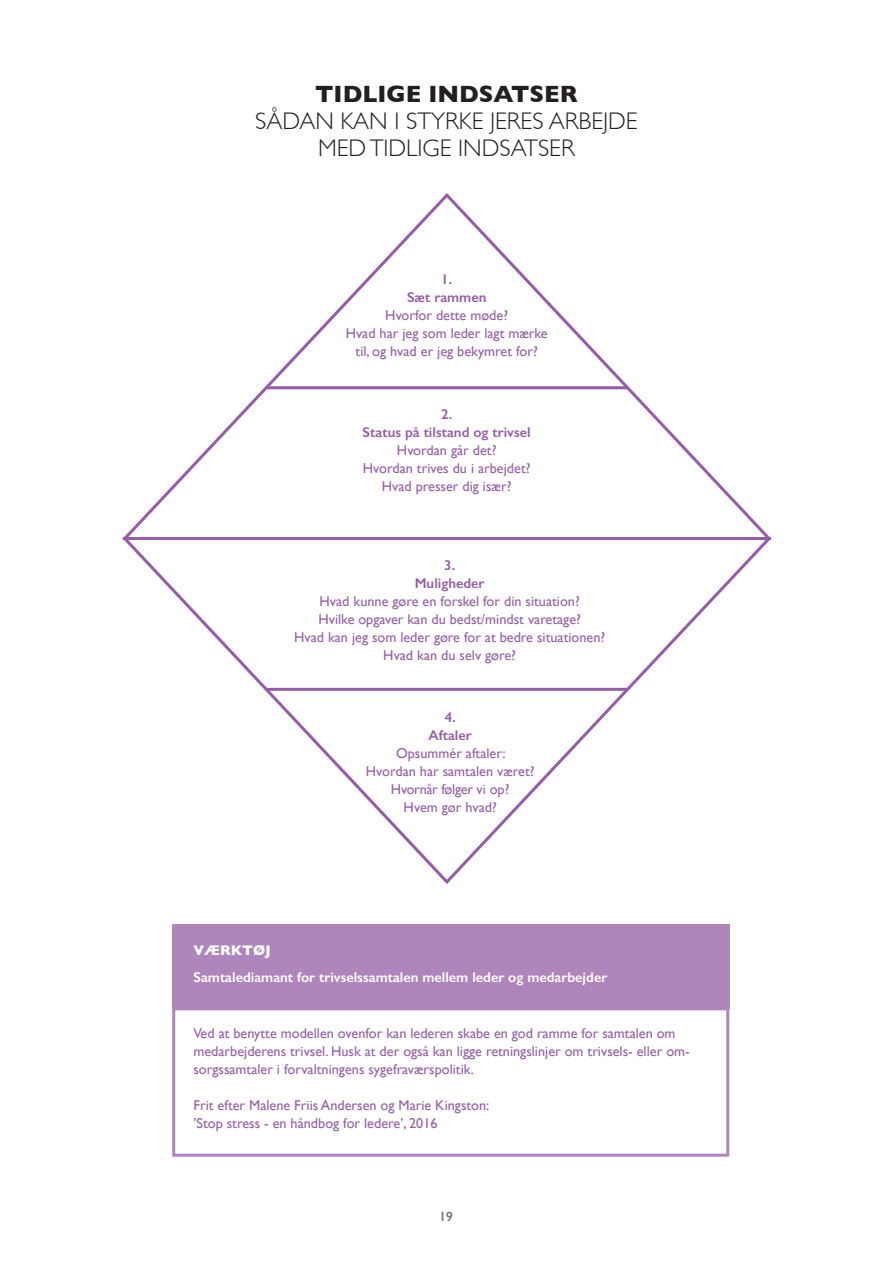
<style>
.page{position:relative;width:893px;height:1263px;background:#fff}
.page>*{position:absolute;margin:0;border:0;box-sizing:border-box;transform-origin:0 0}
.t1{font:300 24px/27px "Gill Sans";color:#231f20;text-align:center}
.t2{font:700 24px "Gill Sans";color:#231f20}
.t3{font:14.25px/18px "Gill Sans";color:#955da7;text-align:center}
.t4{font:600 14.25px/18px "Gill Sans";color:#955da7;text-align:center}
.t5{font:600 14.25px "Gill Sans";color:#fff}
.t6{font:700 14.25px "Gill Sans";color:#fff}
.t7{font:600 13.5px "Gill Sans";color:#76787b}
</style>
<div class="page">
<svg style="left:122px;top:193px;width:650px;height:691px"></svg>
<hr style="left:123px;top:537px;width:648px;height:3px;background:#955da7">
<hr style="left:267px;top:688px;width:360px;height:3px;background:#955da7">
<hr style="left:267px;top:386px;width:360px;height:3px;background:#955da7">
<div style="left:172px;top:924px;width:557px;height:84px;background:#ae86bc"></div>
<div style="left:172px;top:1007px;width:557px;height:150px;border:3px solid #ae86bc"></div>
<h1 class="t2" style="left:315px;top:79px;width:264px">TIDLIGE INDSATSER</h1>
<h1 class="t1" style="left:255px;top:107px;width:384px">SÅDAN KAN I STYRKE JERES ARBEJDE<br>MED TIDLIGE INDSATSER</h1>
<p class="t4" style="left:407px;top:272px;width:81px">1.<br>Sæt rammen</p>
<p class="t3" style="left:346px;top:307px;width:204px">Hvorfor dette møde?<br>Hvad har jeg som leder lagt mærke til, og hvad er jeg bekymret for?</p>
<p class="t4" style="left:363px;top:407px;width:170px">2.<br>Status på tilstand og trivsel</p>
<p class="t3" style="left:363px;top:443px;width:169px">Hvordan går det?<br>Hvordan trives du i arbejdet?<br>Hvad presser dig især?</p>
<p class="t4" style="left:415px;top:558px;width:71px">3.<br>Muligheder</p>
<p class="t3" style="left:294px;top:593px;width:313px">Hvad kunne gøre en forskel for din situation?<br>Hvilke opgaver kan du bedst/mindst varetage?<br>Hvad kan jeg som leder gøre for at bedre situationen?<br>Hvad kan du selv gøre?</p>
<p class="t4" style="left:429px;top:710px;width:45px">4.<br>Aftaler</p>
<p class="t3" style="left:366px;top:746px;width:170px">Opsummér aftaler:<br>Hvordan har samtalen været?<br>Hvornår følger vi op?<br>Hvem gør hvad?</p>
<p class="t6" style="left:193px;top:942px;width:79px">VÆRKTØJ</p>
<p class="t5" style="left:193px;top:972px;width:415px">Samtalediamant for trivselssamtalen mellem leder og medarbejder</p>
<p class="t3" style="left:193px;top:1026px;width:498px;text-align:left">Ved at benytte modellen ovenfor kan lederen skabe en god ramme for samtalen om medarbejderens trivsel. Husk at der også kan ligge retningslinjer om trivsels- eller om&shy;sorgssamtaler i forvaltningens sygefraværspolitik.</p>
<p class="t3" style="left:193px;top:1098px;width:297px;text-align:left">Frit efter Malene Friis Andersen og Marie Kingston: ’Stop stress - en håndbog for ledere’, 2016</p>
<p class="t7" style="left:439px;top:1211px;width:15px">19</p>
</div>
